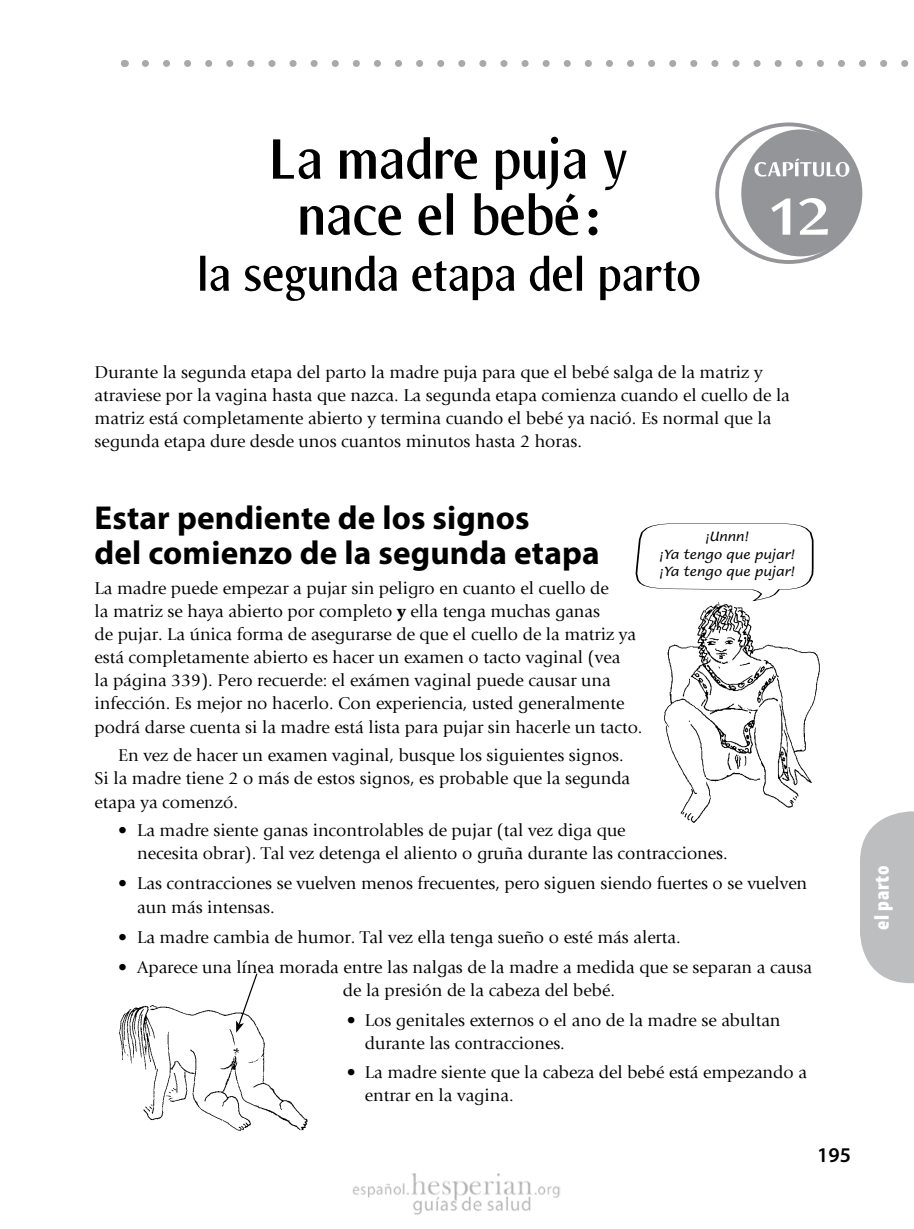
<style>
.page{position:relative;width:914px;height:1229px;background:#fff}
.page>*{position:absolute;margin:0;border:0;box-sizing:border-box;transform-origin:0 0}
.t1{font:700 33.25px/35px "Myriad Pro";letter-spacing:.005em;color:#000}
.t2{font:900 condensed 21px "Myriad Pro";letter-spacing:.03em;color:#fff}
.t3{font:600 21px "Myriad Pro";color:#000}
.t4{font:17.85px/23.1px "Giovanni Placenta";color:#000}
.t5{font:italic 14px/17.5px "Lucida Casual EFOP";color:#000;text-align:center}
.s1{font-weight:900}
</style>
<div class="page">
<svg style="left:717px;top:124px;width:143px;height:138px"></svg>
<div style="left:715px;top:122px;width:147px;height:142px;border:4px solid #939598;border-radius:50%"></div>
<div style="left:741px;top:129px;width:118px;height:127px;background:#939598;border-radius:50%"></div>
<svg style="left:754px;top:158px;width:95px;height:19px"></svg>
<svg style="left:771px;top:198px;width:56px;height:37px"></svg>
<svg style="left:860px;top:811px;width:54px;height:172px;background:#c3c5c7"></svg>
<svg style="left:125px;top:60px;width:20px;height:7px"></svg>
<svg style="left:145px;top:60px;width:764px;height:7px"></svg>
<svg style="left:200px;top:256px;width:499px;height:45px"></svg>
<svg style="left:273px;top:136px;width:353px;height:100px"></svg>
<img style="left:119px;top:1005px;width:189px;height:126px">
<svg style="left:635px;top:523px;width:179px;height:77px"></svg>
<img style="left:664px;top:600px;width:156px;height:223px">
<svg style="left:236px;top:973px;width:22px;height:59px"></svg>
<img style="left:352px;top:1173px;width:208px;height:41px">
<p class="t4" style="left:94px;top:361px;width:696px">Durante la segunda etapa del parto la madre puja para que el bebé salga de la matriz y atraviese por la vagina hasta que nazca. La segunda etapa comienza cuando el cuello de la matriz está completamente abierto y termina cuando el bebé ya nació. Es normal que la segunda etapa dure desde unos cuantos minutos hasta 2 horas.</p>
<h1 class="t1" style="left:94px;top:499px;width:506px">Estar pendiente de los signos<br>del comienzo de la segunda etapa</h1>
<p class="t4" style="left:94px;top:576px;width:547px">La madre puede empezar a pujar sin peligro en cuanto el cuello de<br>la matriz se haya abierto por completo <span class="s1">y</span> ella tenga muchas ganas<br>de pujar. La única forma de asegurarse de que el cuello de la matriz ya está completamente abierto es hacer un examen o tacto vaginal (vea<br>la página 339). Pero recuerde: el exámen vaginal puede causar una infección. Es mejor no hacerlo. Con experiencia, usted generalmente podrá darse cuenta si la madre está lista para pujar sin hacerle un tacto.</p>
<p class="t4" style="left:94px;top:744px;width:537px;text-indent:24px">En vez de hacer un examen vaginal, busque los siguientes signos.<br>Si la madre tiene 2 o más de estos signos, es probable que la segunda etapa ya comenzó.</p>
<p class="t4" style="left:137px;top:819px;width:589px;text-indent:-19px">• La madre siente ganas incontrolables de pujar (tal vez diga que<br>necesita obrar). Tal vez detenga el aliento o gruña durante las contracciones.</p>
<p class="t4" style="left:137px;top:872px;width:671px;text-indent:-19px">• Las contracciones se vuelven menos frecuentes, pero siguen siendo fuertes o se vuelven aun más intensas.</p>
<p class="t4" style="left:118px;top:925px;width:561px">• La madre cambia de humor. Tal vez ella tenga sueño o esté más alerta.</p>
<p class="t4" style="left:343px;top:955px;width:470px;text-indent:-224px">• Aparece una línea morada entre las nalgas de la madre a medida que se separan a causa de la presión de la cabeza del bebé.</p>
<p class="t4" style="left:365px;top:1008px;width:417px;text-indent:-18px">• Los genitales externos o el ano de la madre se abultan durante las contracciones.</p>
<p class="t4" style="left:365px;top:1060px;width:443px;text-indent:-18px">• La madre siente que la cabeza del bebé está empezando a entrar en la vagina.</p>
<p class="t5" style="left:659px;top:528px;width:136px">¡Unnn!<br>¡Ya tengo que pujar! ¡Ya tengo que pujar!</p>
<p class="t3" style="left:817px;top:1141px;width:35px">195</p>
<p class="t2" style="left:868px;top:930px;width:66px;rotate:-90deg">el parto</p>
</div>
